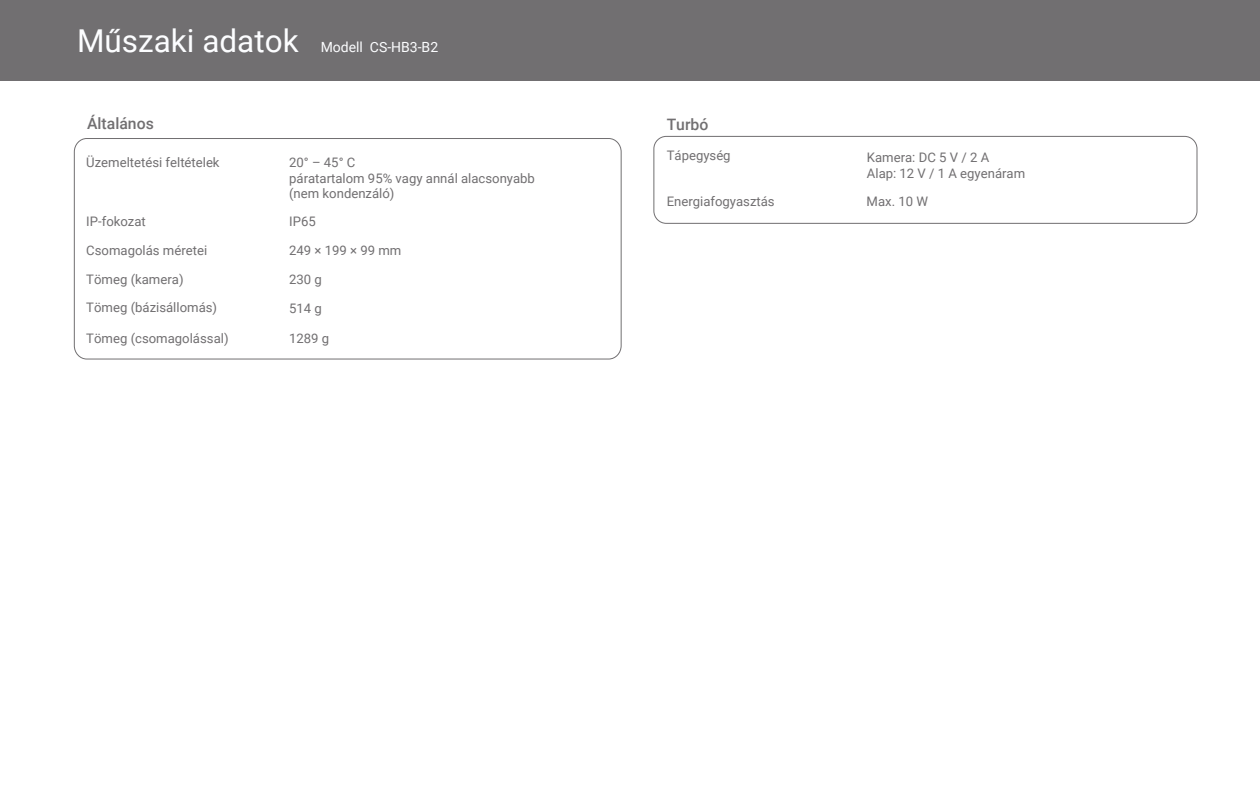
<style>
.page{position:relative;width:1260px;height:788px;background:#fff}
.page>*{position:absolute;margin:0;border:0;box-sizing:border-box;transform-origin:0 0}
.t1{font:31.5px "Roboto";color:#fcfdff}
.t2{font:500 15.75px "Roboto";color:#716f71}
.t3{font:14px "Roboto";color:#fcfdff}
.t4{font:13.12px/15.8px "Roboto";color:#716f71}
</style>
<div class="page">
<div style="left:0;top:0;width:1260px;height:80px;background:#716f71"></div>
<div style="left:653px;top:136px;width:544px;height:88px;border:1px solid #716f71;border-radius:12px"></div>
<div style="left:74px;top:138px;width:548px;height:221px;border:1px solid #716f71;border-radius:13px"></div>
<h1 class="t1" style="left:77px;top:19px;width:223px">Műszaki adatok</h1>
<p class="t3" style="left:321px;top:37px;width:119px">Modell CS-HB3-B2</p>
<p class="t2" style="left:87px;top:113px;width:68px">Általános</p>
<p class="t4" style="left:86px;top:154px;width:135px">Üzemeltetési feltételek</p>
<p class="t4" style="left:289px;top:154px;width:247px">20° – 45° C<br>páratartalom 95% vagy annál alacsonyabb (nem kondenzáló)</p>
<p class="t4" style="left:86px;top:213px;width:61px">IP-fokozat</p>
<p class="t4" style="left:289px;top:213px;width:28px">IP65</p>
<p class="t4" style="left:86px;top:242px;width:122px">Csomagolás méretei</p>
<p class="t4" style="left:289px;top:242px;width:114px">249 × 199 × 99 mm</p>
<p class="t4" style="left:86px;top:271px;width:99px">Tömeg (kamera)</p>
<p class="t4" style="left:289px;top:271px;width:34px">230 g</p>
<p class="t4" style="left:86px;top:299px;width:132px">Tömeg (bázisállomás)</p>
<p class="t4" style="left:86px;top:329px;width:144px">Tömeg (csomagolással)</p>
<p class="t4" style="left:289px;top:300px;width:34px">514 g</p>
<p class="t4" style="left:289px;top:329px;width:42px">1289 g</p>
<p class="t2" style="left:667px;top:113px;width:43px">Turbó</p>
<p class="t4" style="left:667px;top:147px;width:65px">Tápegység</p>
<p class="t4" style="left:667px;top:193px;width:110px">Energiafogyasztás</p>
<p class="t4" style="left:867px;top:193px;width:63px">Max. 10 W</p>
<p class="t4" style="left:867px;top:149px;width:160px">Kamera: DC 5 V / 2 A<br>Alap: 12 V / 1 A egyenáram</p>
</div>
